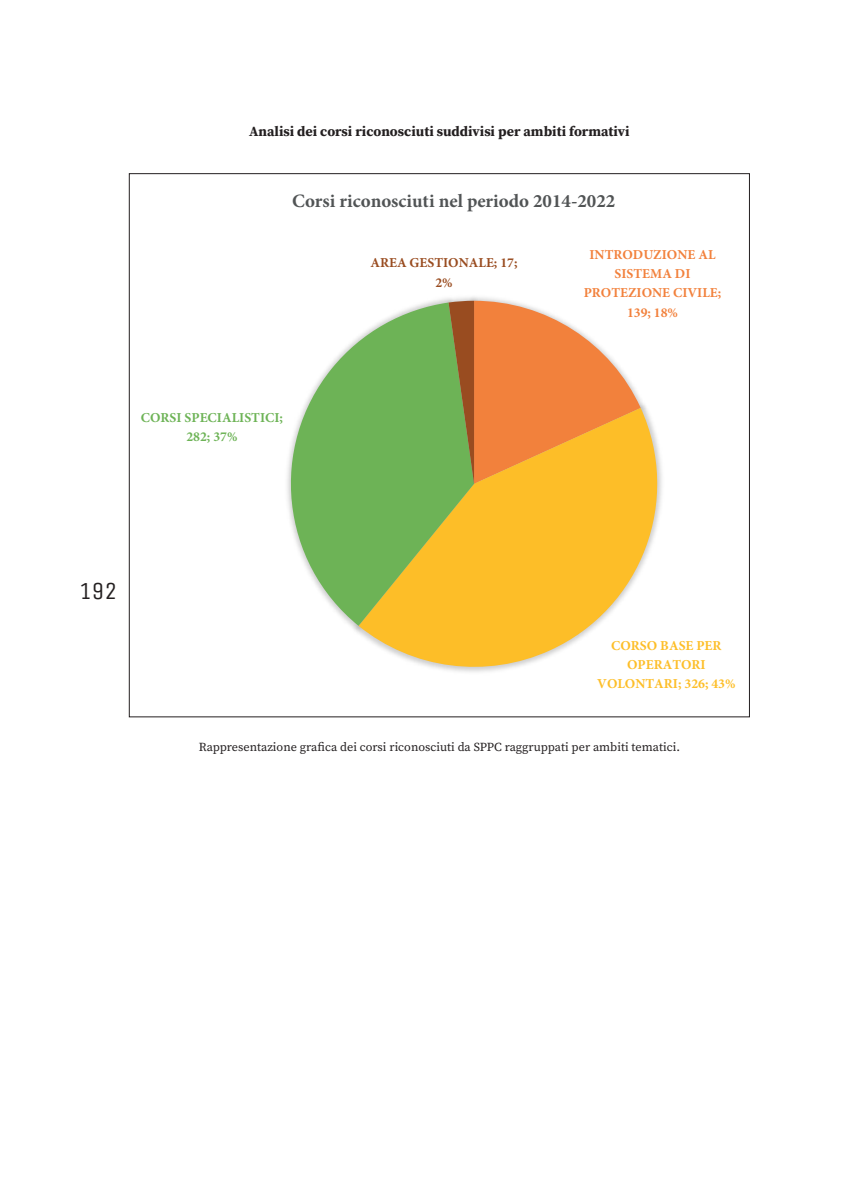
<style>
.page{position:relative;width:844px;height:1191px;background:#fff}
.page>*{position:absolute;margin:0;border:0;box-sizing:border-box;transform-origin:0 0}
.t1{font:24.5px "Unica One";color:#231f20}
.t2{font:700 18.9px "Minion Pro";color:#515455}
.t3{font:14px "Source Serif Variable";letter-spacing:.02em;color:#231f20}
.t4{font:700 13.65px/19.1px "Minion Pro";color:#f2813c;text-align:center}
.t5{font:700 13.65px/19.1px "Minion Pro";color:#fdbe28;text-align:center}
.t6{font:700 13.65px/19.1px "Minion Pro";color:#6db356;text-align:center}
.t7{font:700 13.65px/19.1px "Minion Pro";color:#994c20;text-align:center}
.t8{font:12.25px "Source Serif Variable";color:#231f20}
</style>
<div class="page">
<img style="left:441px;top:297px;width:41px;height:5px">
<svg style="left:358px;top:408px;width:304px;height:264px;fill:#fdbe28"></svg>
<svg style="left:287px;top:302px;width:187px;height:324px;fill:#6db356"></svg>
<svg style="left:448px;top:301px;width:192px;height:183px;background:#e29b51"></svg>
<p class="t3" style="left:249px;top:122px;width:381px">Analisi dei corsi riconosciuti suddivisi per ambiti formativi</p>
<h2 class="t2" style="left:292px;top:188px;width:324px">Corsi riconosciuti nel periodo 2014-2022</h2>
<p class="t6" style="left:141px;top:408px;width:144px">CORSI SPECIALISTICI;<br>282; 37%</p>
<p class="t7" style="left:370px;top:253px;width:149px">AREA GESTIONALE; 17;<br>2%</p>
<p class="t4" style="left:583px;top:245px;width:139px">INTRODUZIONE AL<br>SISTEMA DI<br>PROTEZIONE CIVILE;<br>139; 18%</p>
<h1 class="t1" style="left:79px;top:576px;width:39px">192</h1>
<p class="t5" style="left:597px;top:635px;width:140px">CORSO BASE PER<br>OPERATORI<br>VOLONTARI; 326; 43%</p>
<p class="t8" style="left:199px;top:738px;width:482px">Rappresentazione grafica dei corsi riconosciuti da SPPC raggruppati per ambiti tematici.</p>
</div>
